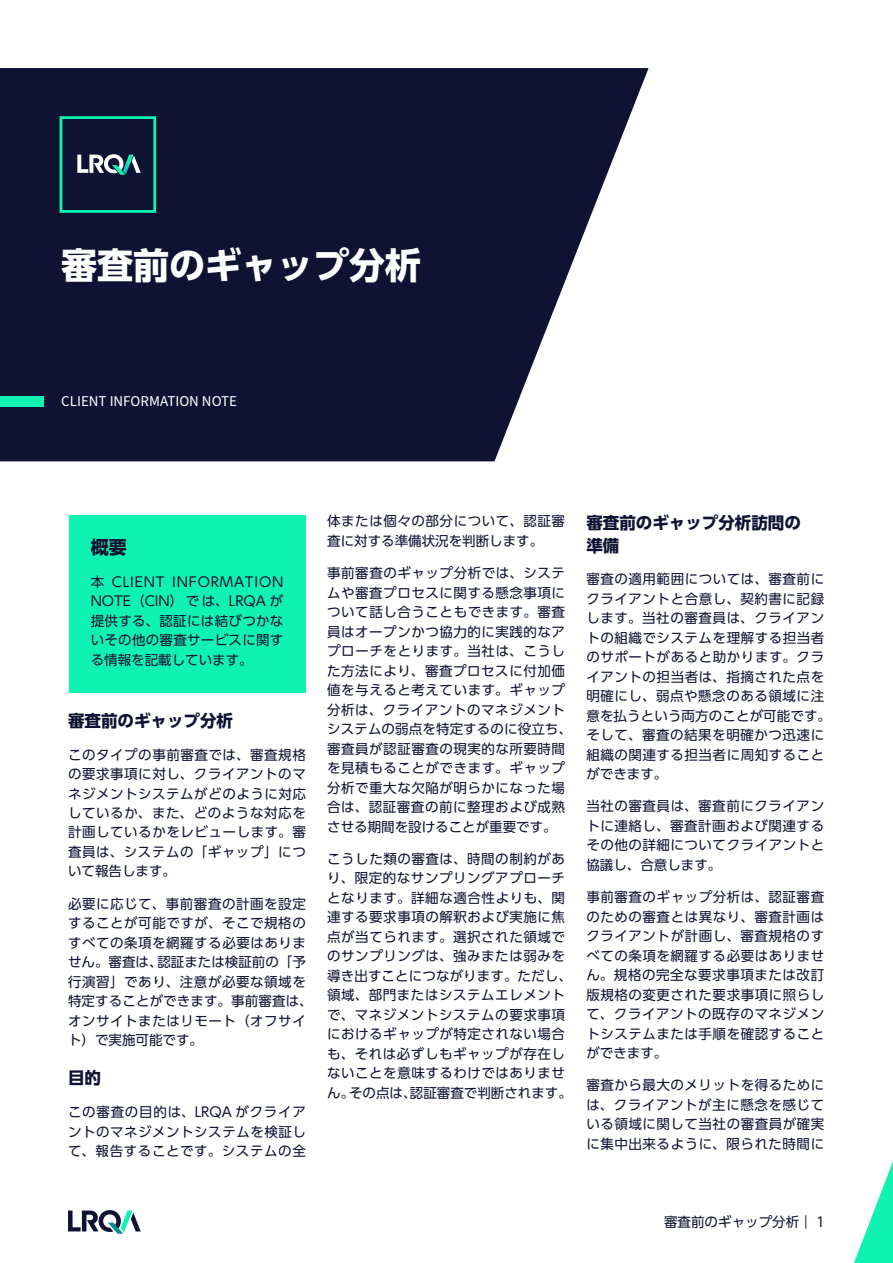
<style>
.page{position:relative;width:893px;height:1263px;background:#fff}
.page>*{position:absolute;margin:0;border:0;box-sizing:border-box;transform-origin:0 0}
.t1{font:700 36px "UD Shin Go Pro";color:#fff}
.t2{font:700 18px "UD Shin Go Pro";color:#0f1232}
.t3{font:700 16.5px/22.5px "UD Shin Go Pro";color:#0f1232}
.t4{font:15px "Source Sans Pro";color:#fff}
.t5{font:13.5px/19.5px "UD Shin Go Pro";letter-spacing:.04em;color:#0f1232;text-align:justify}
.t6{font:13.5px/19.5px "UD Shin Go Pro";letter-spacing:.02em;color:#0f1232}
.t7{font:13.5px "UD Shin Go Pro";color:#0f1232}
</style>
<div class="page">
<svg style="left:0;top:68px;width:649px;height:393px;fill:#0f1232"></svg>
<svg style="left:77px;top:154px;width:64px;height:21px"></svg>
<div style="left:60px;top:116px;width:96px;height:97px;border:3px solid #0ff2b2"></div>
<svg style="left:68px;top:1210px;width:73px;height:24px"></svg>
<svg style="left:854px;top:1161px;width:39px;height:102px"></svg>
<div style="left:0;top:396px;width:44px;height:10px;background:#0ff2b2"></div>
<div style="left:69px;top:515px;width:236px;height:178px;background:#0ff2b2"></div>
<h1 class="t1" style="left:61px;top:236px;width:361px">審査前のギャップ分析</h1>
<p class="t4" style="left:61px;top:391px;width:177px">CLIENT INFORMATION NOTE</p>
<h2 class="t2" style="left:91px;top:532px;width:37px">概要</h2>
<p class="t5" style="left:91px;top:571px;width:194px">本 CLIENT INFORMATION NOTE（CIN）では、LRQA が提供する、認証には結びつかないその他の審査サービスに関する情報を記載しています。</p>
<p class="t3" style="left:68px;top:709px;width:167px">審査前のギャップ分析</p>
<p class="t5" style="left:68px;top:744px;width:239px">このタイプの事前審査では、審査規格の要求事項に対し、クライアントのマネジメントシステムがどのように対応しているか、また、どのような対応を計画しているかをレビューします。審査員は、システムの「ギャップ」について報告します。</p>
<p class="t5" style="left:68px;top:893px;width:246px;text-align:left">必要に応じて、事前審査の計画を設定することが可能ですが、そこで規格のすべての条項を網羅する必要はありません。審査は、認証または検証前の「予行演習」であり、注意が必要な領域を特定することができます。事前審査は、オンサイトまたはリモート（オフサイト）で実施可能です。</p>
<p class="t3" style="left:68px;top:1066px;width:34px">目的</p>
<p class="t5" style="left:68px;top:1102px;width:239px">この審査の目的は、LRQA がクライアントのマネジメントシステムを検証して、報告することです。システムの全</p>
<p class="t6" style="left:327px;top:511px;width:239px">体または個々の部分について、認証審査に対する準備状況を判断します。</p>
<p class="t5" style="left:327px;top:563px;width:246px;text-align:left">事前審査のギャップ分析では、システムや審査プロセスに関する懸念事項について話し合うこともできます。審査員はオープンかつ協力的に実践的なアプローチをとります。当社は、こうした方法により、審査プロセスに付加価値を与えると考えています。ギャップ分析は、クライアントのマネジメントシステムの弱点を特定するのに役立ち、審査員が認証審査の現実的な所要時間を見積もることができます。ギャップ分析で重大な欠陥が明らかになった場合は、認証審査の前に整理および成熟させる期間を設けることが重要です。</p>
<p class="t5" style="left:327px;top:849px;width:246px;text-align:left">こうした類の審査は、時間の制約があり、限定的なサンプリングアプローチとなります。詳細な適合性よりも、関連する要求事項の解釈および実施に焦点が当てられます。選択された領域でのサンプリングは、強みまたは弱みを導き出すことにつながります。ただし、領域、部門またはシステムエレメントで、マネジメントシステムの要求事項におけるギャップが特定されない場合も、それは必ずしもギャップが存在しないことを意味するわけではありません。その点は、認証審査で判断されます。</p>
<p class="t3" style="left:586px;top:511px;width:216px">審査前のギャップ分析訪問の準備</p>
<p class="t5" style="left:586px;top:569px;width:246px;text-align:left">審査の適用範囲については、審査前にクライアントと合意し、契約書に記録します。当社の審査員は、クライアントの組織でシステムを理解する担当者のサポートがあると助かります。クライアントの担当者は、指摘された点を明確にし、弱点や懸念のある領域に注意を払うという両方のことが可能です。そして、審査の結果を明確かつ迅速に組織の関連する担当者に周知することができます。</p>
<p class="t5" style="left:586px;top:796px;width:239px">当社の審査員は、審査前にクライアントに連絡し、審査計画および関連するその他の詳細についてクライアントと協議し、合意します。</p>
<p class="t5" style="left:586px;top:887px;width:239px">事前審査のギャップ分析は、認証審査のための審査とは異なり、審査計画はクライアントが計画し、審査規格のすべての条項を網羅する必要はありません。規格の完全な要求事項または改訂版規格の変更された要求事項に照らして、クライアントの既存のマネジメントシステムまたは手順を確認することができます。</p>
<p class="t5" style="left:586px;top:1075px;width:239px">審査から最大のメリットを得るためには、クライアントが主に懸念を感じている領域に関して当社の審査員が確実に集中出来るように、限られた時間に</p>
<p class="t7" style="left:664px;top:1211px;width:162px">審査前のギャップ分析｜ 1</p>
</div>
